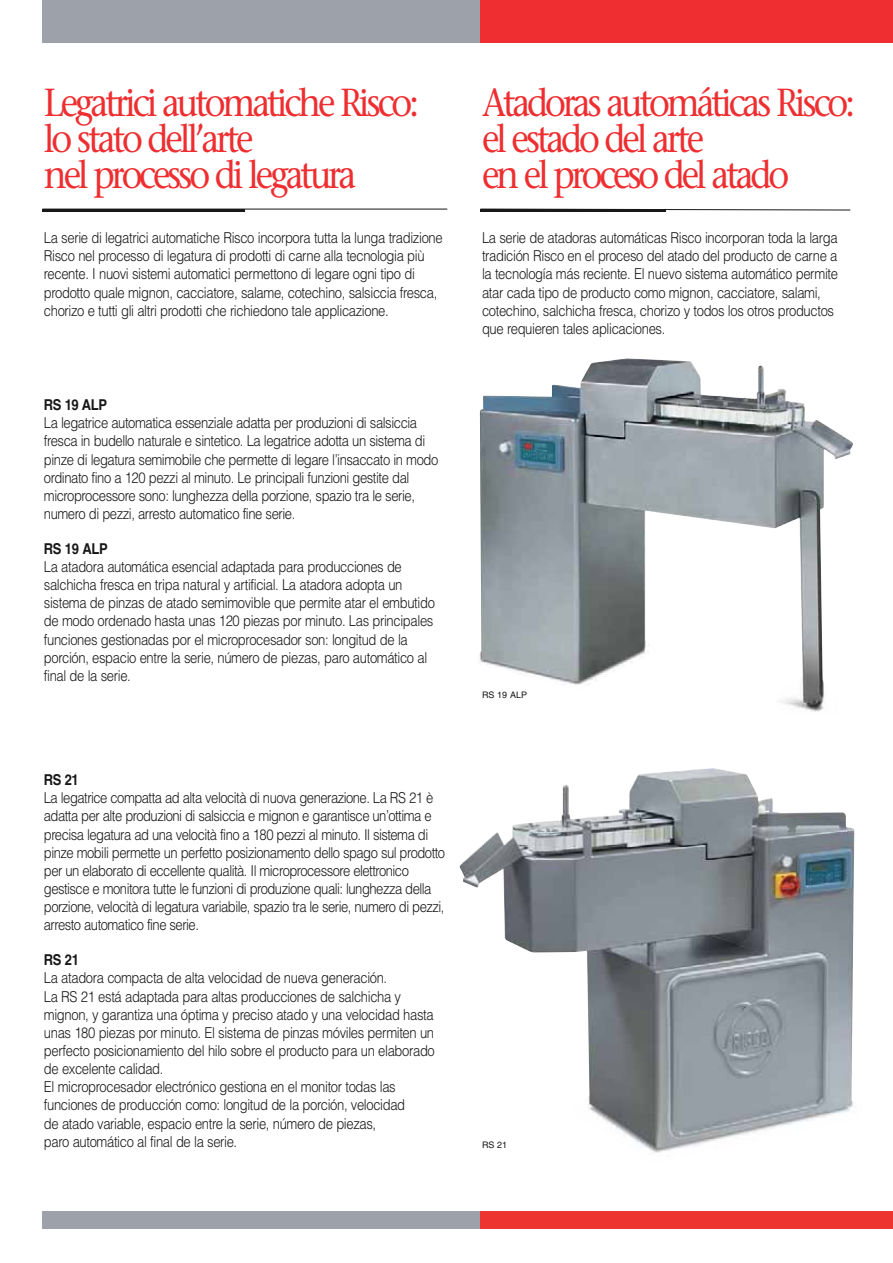
<style>
.page{position:relative;width:893px;height:1263px;background:#fff}
.page>*{position:absolute;margin:0;border:0;box-sizing:border-box;transform-origin:0 0}
.t1{font:39px/36px "Stone Serif";letter-spacing:-.09em;color:#ee2e30;scale:.9 1}
.t2{font:300 15px/18.1px "Helvetica";letter-spacing:-.03em;color:#191719;scale:.87 1}
.t3{font:700 15px "Helvetica";letter-spacing:-.03em;color:#191719;scale:.87 1}
.t4{font:9px "Helvetica";color:#191719}
</style>
<div class="page">
<img style="left:459px;top:768px;width:396px;height:385px">
<div style="left:480px;top:0;width:412px;height:42px;background:#ee2e30"></div>
<div style="left:42px;top:0;width:438px;height:42px;background:#9da2aa"></div>
<div style="left:42px;top:1212px;width:480px;height:17px;background:#9da2aa"></div>
<div style="left:480px;top:1212px;width:412px;height:17px;background:#ee3431"></div>
<hr style="left:42px;top:209px;width:405px;height:1px;background:#191719">
<hr style="left:42px;top:209px;width:203px;height:3px;background:#191719">
<img style="left:479px;top:358px;width:374px;height:354px">
<svg style="left:666px;top:209px;width:184px;height:1px"></svg>
<hr style="left:480px;top:209px;width:186px;height:3px;background:#191719">
<h1 class="t1" style="left:44px;top:89px;width:418px">Legatrici automatiche Risco: lo stato dell’arte<br>nel processo di legatura</h1>
<p class="t2" style="left:44px;top:230px;width:460px">La serie di legatrici automatiche Risco incorpora tutta la lunga tradizione Risco nel processo di legatura di prodotti di carne alla tecnologia più recente. I nuovi sistemi automatici permettono di legare ogni tipo di prodotto quale mignon, cacciatore, salame, cotechino, salsiccia fresca, chorizo e tutti gli altri prodotti che richiedono tale applicazione.</p>
<p class="t3" style="left:44px;top:399px;width:74px">RS 19 ALP</p>
<p class="t2" style="left:44px;top:415px;width:455px">La legatrice automatica essenziale adatta per produzioni di salsiccia fresca in budello naturale e sintetico. La legatrice adotta un sistema di pinze di legatura semimobile che permette di legare l’insaccato in modo ordinato fino a 120 pezzi al minuto. Le principali funzioni gestite dal microprocessore sono: lunghezza della porzione, spazio tra le serie, numero di pezzi, arresto automatico fine serie.</p>
<p class="t3" style="left:44px;top:543px;width:75px">RS 19 ALP</p>
<p class="t2" style="left:44px;top:559px;width:451px">La atadora automática esencial adaptada para producciones de salchicha fresca en tripa natural y artificial. La atadora adopta un sistema de pinzas de atado semimovible que permite atar el embutido de modo ordenado hasta unas 120 piezas por minuto. Las principales funciones gestionadas por el microprocesador son: longitud de la porción, espacio entre la serie, número de piezas, paro automático al final de la serie.</p>
<p class="t3" style="left:44px;top:774px;width:42px">RS 21</p>
<p class="t2" style="left:44px;top:790px;width:463px">La legatrice compatta ad alta velocità di nuova generazione. La RS 21 è adatta per alte produzioni di salsiccia e mignon e garantisce un’ottima e precisa legatura ad una velocità fino a 180 pezzi al minuto. Il sistema di pinze mobili permette un perfetto posizionamento dello spago sul prodotto per un elaborato di eccellente qualità. Il microprocessore elettronico gestisce e monitora tutte le funzioni di produzione quali: lunghezza della porzione, velocità di legatura variabile, spazio tra le serie, numero di pezzi, arresto automatico fine serie.</p>
<p class="t3" style="left:44px;top:955px;width:42px">RS 21</p>
<p class="t2" style="left:44px;top:971px;width:451px">La atadora compacta de alta velocidad de nueva generación.<br>La RS 21 está adaptada para altas producciones de salchicha y mignon, y garantiza una óptima y preciso atado y una velocidad hasta unas 180 piezas por minuto. El sistema de pinzas móviles permiten un perfecto posicionamiento del hilo sobre el producto para un elaborado de excelente calidad.<br>El microprocesador electrónico gestiona en el monitor todas las funciones de producción como: longitud de la porción, velocidad<br>de atado variable, espacio entre la serie, número de piezas,<br>paro automático al final de la serie.</p>
<h1 class="t1" style="left:482px;top:89px;width:416px">Atadoras automáticas Risco: el estado del arte<br>en el proceso del atado</h1>
<p class="t2" style="left:482px;top:230px;width:411px">La serie de atadoras automáticas Risco incorporan toda la larga tradición Risco en el proceso del atado del producto de carne a la tecnología más reciente. El nuevo sistema automático permite atar cada tipo de producto como mignon, cacciatore, salami, cotechino, salchicha fresca, chorizo y todos los otros productos que requieren tales aplicaciones.</p>
<p class="t4" style="left:482px;top:692px;width:47px">RS 19 ALP</p>
<p class="t4" style="left:482px;top:1141px;width:27px">RS 21</p>
</div>
